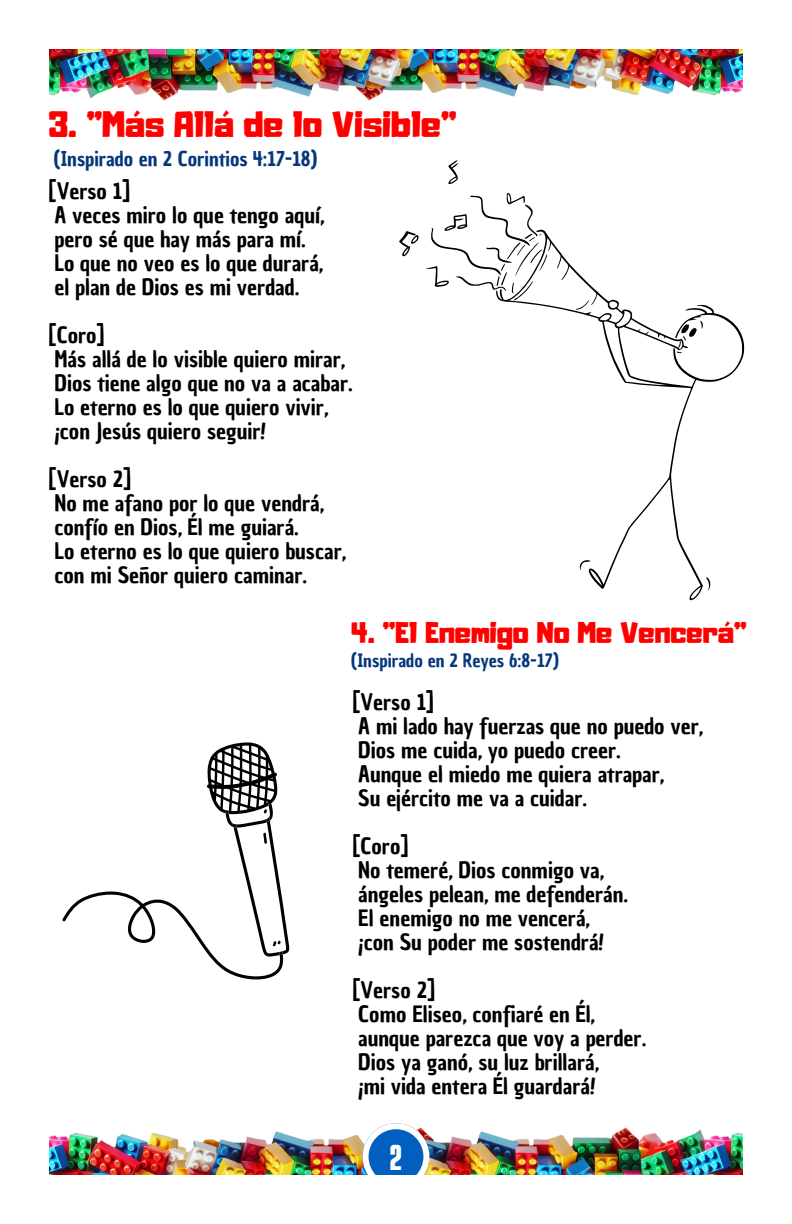
<style>
.page{position:relative;width:792px;height:1224px;background:#fff}
.page>*{position:absolute;margin:0;border:0;box-sizing:border-box;transform-origin:0 0}
.t1{font:36px "Alpha";color:#fff}
.t2{font:32.2px "Adumu";color:#f00}
.t3{font:26.4px "Adumu";color:#f00}
.t4{font:22px/24px "Chau Philomene One";color:#000}
.t5{font:20px "Chau Philomene One";color:#05377a}
.t6{font:18px "Chau Philomene One";color:#05377a}
</style>
<div class="page">
<img style="left:49px;top:49px;width:68px;height:50px">
<img style="left:646px;top:49px;width:97px;height:47px">
<img style="left:441px;top:49px;width:205px;height:48px">
<img style="left:117px;top:49px;width:324px;height:52px">
<img style="left:673px;top:1129px;width:70px;height:46px">
<img style="left:49px;top:1132px;width:95px;height:43px">
<img style="left:144px;top:1131px;width:205px;height:44px">
<img style="left:349px;top:1127px;width:324px;height:48px">
<svg style="left:363px;top:1123px;width:66px;height:52px"></svg>
<svg style="left:399px;top:160px;width:345px;height:441px"></svg>
<svg style="left:62px;top:742px;width:228px;height:237px"></svg>
<h3 class="t2" style="left:49px;top:111px;width:410px">3. "Más Allá de lo Visible"</h3>
<p class="t5" style="left:54px;top:145px;width:265px">(Inspirado en 2 Corintios 4:17-18)</p>
<p class="t4" style="left:49px;top:179px;width:277px">[Verso 1]<br>A veces miro lo que tengo aquí, pero sé que hay más para mí.<br>Lo que no veo es lo que durará,</p>
<p class="t4" style="left:49px;top:263px;width:252px;line-height:48px">el plan de Dios es mi verdad. [Coro]</p>
<p class="t4" style="left:54px;top:347px;width:300px">Más allá de lo visible quiero mirar,<br>Dios tiene algo que no va a acabar.</p>
<p class="t4" style="left:54px;top:395px;width:275px">Lo eterno es lo que quiero vivir, ¡con Jesús quiero seguir!</p>
<p class="t4" style="left:49px;top:467px;width:277px">[Verso 2]<br>No me afano por lo que vendrá,</p>
<h1 class="t4" style="left:54px;top:515px;width:293px">confío en Dios, Él me guiará.<br>Lo eterno es lo que quiero buscar, con mi Señor quiero caminar.</h1>
<h2 class="t3" style="left:351px;top:622px;width:397px">4. "El Enemigo No Me Vencerá"</h2>
<h3 class="t6" style="left:351px;top:648px;width:209px">(Inspirado en 2 Reyes 6:8-17)</h3>
<h3 class="t4" style="left:352px;top:690px;width:352px">[Verso 1]<br>A mi lado hay fuerzas que no puedo ver,<br>Dios me cuida, yo puedo creer.<br>Aunque el miedo me quiera atrapar,</h3>
<p class="t4" style="left:352px;top:774px;width:236px;line-height:48px">Su ejército me va a cuidar. [Coro]</p>
<p class="t4" style="left:358px;top:858px;width:271px">No temeré, Dios conmigo va, ángeles pelean, me defenderán.</p>
<h3 class="t4" style="left:358px;top:906px;width:247px">El enemigo no me vencerá, ¡con Su poder me sostendrá!</h3>
<h3 class="t4" style="left:352px;top:978px;width:244px">[Verso 2]<br>Como Eliseo, confiaré en Él,</h3>
<h3 class="t4" style="left:358px;top:1026px;width:290px">aunque parezca que voy a perder.<br>Dios ya ganó, su luz brillará,<br>¡mi vida entera Él guardará!</h3>
<p class="t1" style="left:390px;top:1141px;width:14px">2</p>
</div>
